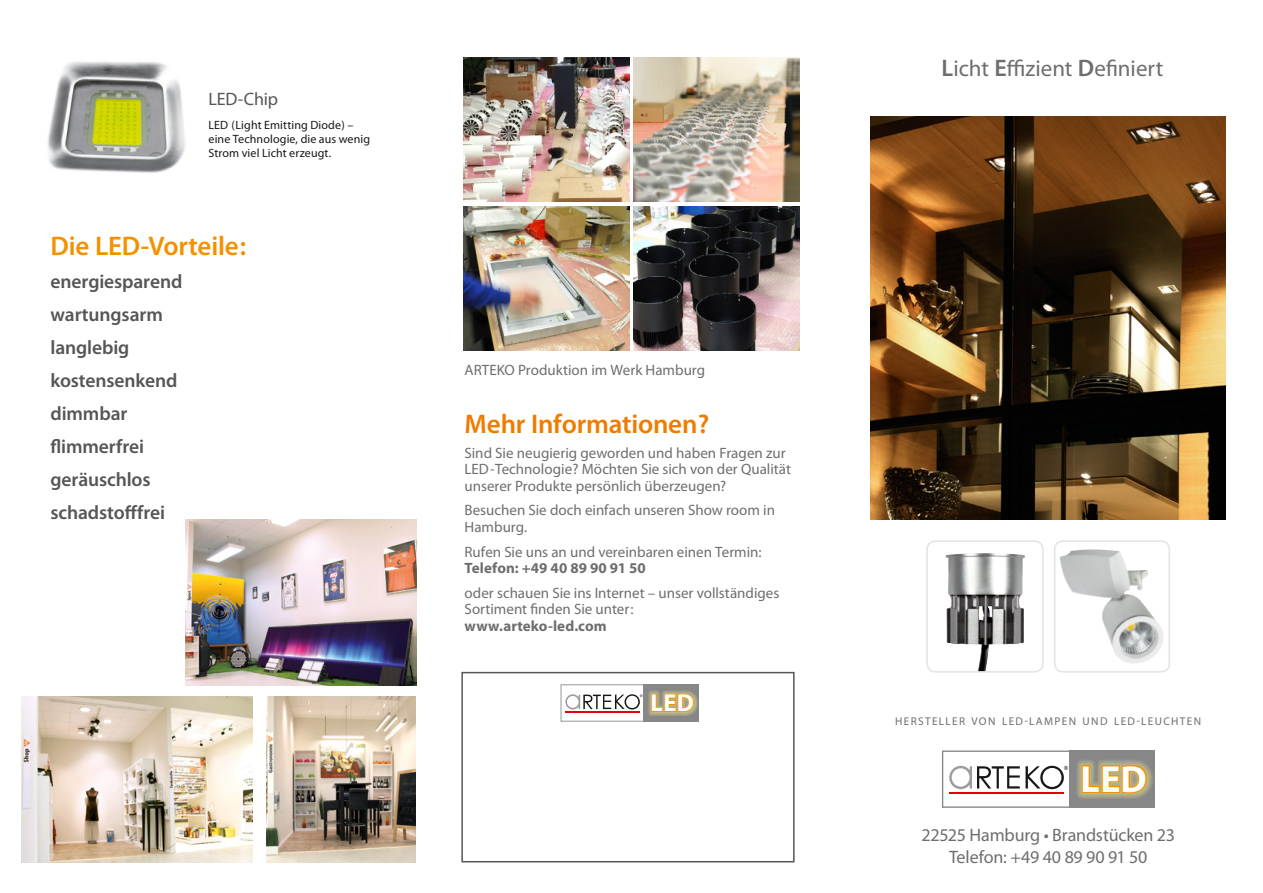
<style>
.page{position:relative;width:1263px;height:893px;background:#fff}
.page>*{position:absolute;margin:0;border:0;box-sizing:border-box;transform-origin:0 0}
.t1{font:700 37.8px "Myriad Pro";color:#fff}
.t2{font:600 27px "Myriad Pro";letter-spacing:-.005em;color:#ef7c00}
.t3{font:600 27px "Myriad Pro";letter-spacing:-.005em;color:#f39100}
.t4{font:700 24.6px "Myriad Pro";color:#fff}
.t5{font:22.95px "Myriad Pro";color:#6e6e6e}
.t6{font:600 19.5px/33px "Myriad Pro";letter-spacing:-.005em;color:#565655}
.t7{font:18px/22.5px "Myriad Pro";letter-spacing:-.01em;color:#6e6e6e;text-align:center}
.t8{font:18px "Myriad Pro";letter-spacing:-.01em;color:#565655}
.t9{font:15px/16.5px "Myriad Pro";color:#6e6e6e}
.t10{font:700 15px "Myriad Pro";letter-spacing:.005em;color:#6e6e6e}
.t11{font:12px/14.4px "Myriad Pro";letter-spacing:.01em;color:#181716}
.t12{font:11.25px "Myriad Pro";letter-spacing:.12em;color:#6e6e6e}
.s1{font-weight:600;font-size:24px}
</style>
<div class="page">
<img style="left:871px;top:117px;width:355px;height:403px">
<svg style="left:942px;top:750px;width:212px;height:58px"></svg>
<img style="left:463px;top:57px;width:166px;height:145px">
<img style="left:463px;top:206px;width:166px;height:145px">
<img style="left:634px;top:57px;width:165px;height:145px">
<img style="left:634px;top:206px;width:165px;height:145px">
<div style="left:461px;top:672px;width:333px;height:190px;border:2px solid #565655"></div>
<div style="left:559px;top:683px;width:141px;height:40px;background:#cccdcc"></div>
<svg style="left:561px;top:684px;width:138px;height:38px;background:#cbbdac"></svg>
<img style="left:945px;top:553px;width:80px;height:117px">
<div style="left:926px;top:540px;width:117px;height:133px;border:2px solid #e3e3e3;border-radius:9px"></div>
<img style="left:1059px;top:549px;width:105px;height:115px">
<div style="left:1054px;top:540px;width:116px;height:133px;border:2px solid #e3e3e3;border-radius:9px"></div>
<img style="left:47px;top:61px;width:139px;height:112px">
<img style="left:21px;top:697px;width:232px;height:166px">
<img style="left:267px;top:697px;width:149px;height:166px">
<img style="left:185px;top:520px;width:232px;height:166px">
<p class="t8" style="left:209px;top:88px;width:71px">LED-Chip</p>
<p class="t11" style="left:209px;top:117px;width:163px">LED (Light Emitting Diode) – eine Technologie, die aus wenig<br>Strom viel Licht erzeugt.</p>
<h2 class="t3" style="left:50px;top:229px;width:197px">Die LED-Vorteile:</h2>
<h3 class="t6" style="left:50px;top:265px;width:133px">energiesparend wartungsarm langlebig kostensenkend dimmbar flimmerfrei geräuschlos schadstofffrei</h3>
<p class="t9" style="left:465px;top:361px;width:242px">ARTEKO Produktion im Werk Hamburg</p>
<h2 class="t2" style="left:465px;top:407px;width:246px">Mehr Informationen?</h2>
<p class="t9" style="left:465px;top:444px;width:328px">Sind Sie neugierig geworden und haben Fragen zur<br>LED-Technologie? Möchten Sie sich von der Qualität unserer Produkte persönlich überzeugen?</p>
<p class="t9" style="left:465px;top:502px;width:312px">Besuchen Sie doch einfach unseren Show room in<br>Hamburg.</p>
<p class="t9" style="left:465px;top:543px;width:298px">Rufen Sie uns an und vereinbaren einen Termin:</p>
<p class="t10" style="left:465px;top:558px;width:183px">Telefon: +49 40 89 90 91 50</p>
<p class="t9" style="left:465px;top:584px;width:316px">oder schauen Sie ins Internet – unser vollständiges<br>Sortiment finden Sie unter:</p>
<p class="t10" style="left:465px;top:616px;width:144px">www.arteko-led.com</p>
<h3 class="t4" style="left:651px;top:687px;width:45px">LED</h3>
<h3 class="t5" style="left:941px;top:54px;width:223px"><span class="s1">L</span>icht <span class="s1">E</span>ffizient <span class="s1">D</span>efiniert</h3>
<p class="t12" style="left:895px;top:714px;width:307px">hersteller von led-lampeN und led-leuchten</p>
<h1 class="t1" style="left:1080px;top:754px;width:68px">LED</h1>
<p class="t7" style="left:921px;top:823px;width:255px">22525 Hamburg • Brandstücken 23<br>Telefon: +49 40 89 90 91 50</p>
</div>
